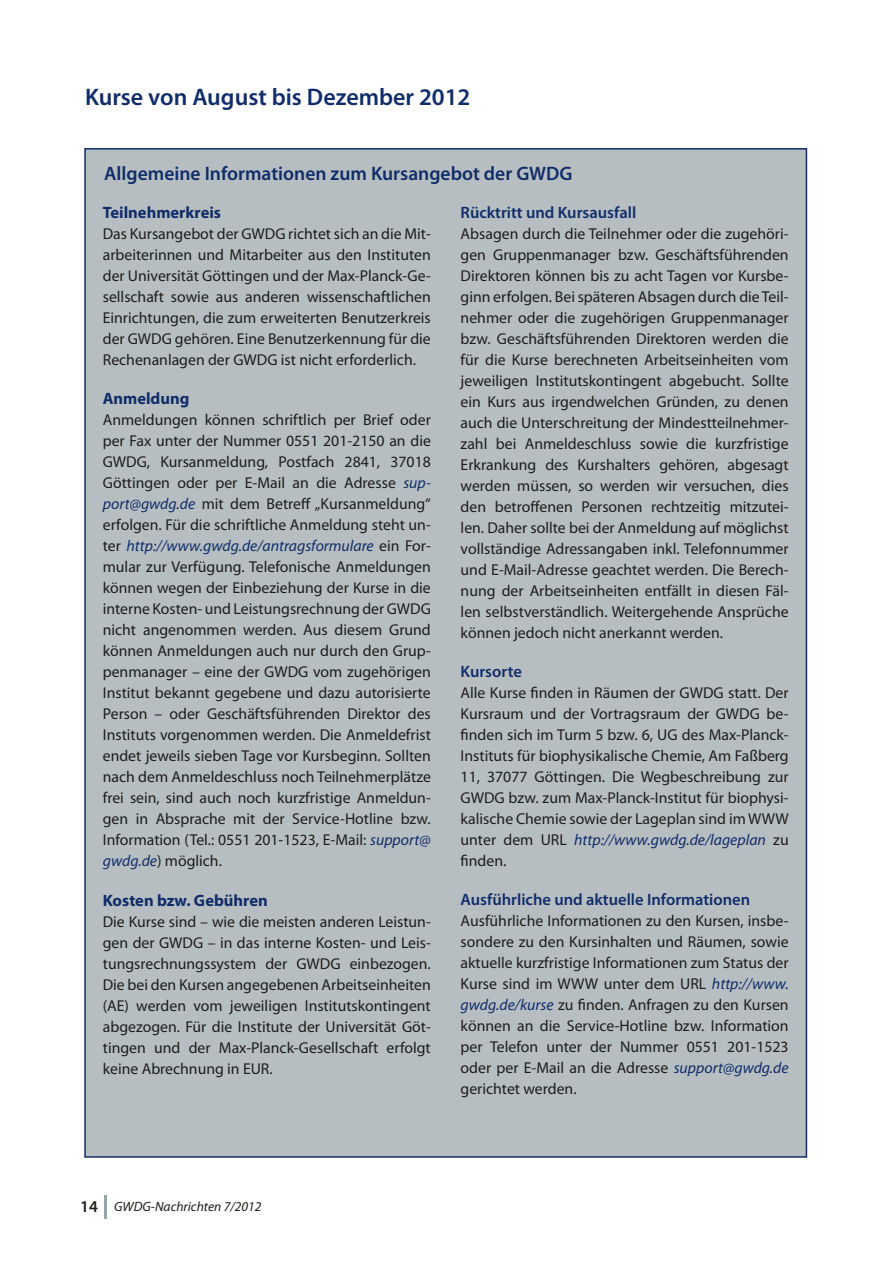
<style>
.page{position:relative;width:893px;height:1263px;background:#fff}
.page>*{position:absolute;margin:0;border:0;box-sizing:border-box;transform-origin:0 0}
.t1{font:600 24px "Myriad Pro";color:#112d69}
.t2{font:600 19.5px "Myriad Pro";color:#112d69}
.t3{font:600 16.5px "Myriad Pro";color:#112d69}
.t4{font:700 16.5px "Myriad Pro";color:#112d69}
.t5{font:15.75px/21px "Myriad Pro";color:#1d1d1b;text-align:justify}
.t6{font:italic 13.5px "Myriad Pro";color:#1d1d1b}
.s1{font-style:italic;color:#112d69}
.s2{font-weight:600;font-style:normal;font-size:16.5px}
</style>
<div class="page">
<hr style="left:104px;top:1195px;width:3px;height:23px;background:#95a6b1">
<div style="left:85px;top:149px;width:721px;height:1008px;background:#b7bec2"></div>
<h1 class="t1" style="left:85px;top:82px;width:387px">Kurse von August bis Dezember 2012</h1>
<p class="t2" style="left:104px;top:161px;width:470px">Allgemeine Informationen zum Kursangebot der GWDG</p>
<p class="t4" style="left:103px;top:202px;width:120px">Teilnehmerkreis</p>
<p class="t5" style="left:103px;top:223px;width:330px">Das Kursangebot der GWDG richtet sich an die Mit&shy;arbeiterinnen und Mitarbeiter aus den Instituten der Universität Göttingen und der Max-Planck-Ge&shy;sellschaft sowie aus anderen wissenschaftlichen Einrichtungen, die zum erweiterten Benutzerkreis der GWDG gehören. Eine Benutzerkennung für die Rechenanlagen der GWDG ist nicht erforderlich.</p>
<p class="t4" style="left:103px;top:388px;width:88px">Anmeldung</p>
<p class="t5" style="left:103px;top:409px;width:330px">Anmeldungen können schriftlich per Brief oder per Fax unter der Nummer 0551 201-2150 an die GWDG, Kursanmeldung, Postfach 2841, 37018<br>Göttingen oder per E-Mail an die Adresse <span class="s1">sup&shy;port@gwdg.de</span> mit dem Betreff „Kursanmeldung“ erfolgen. Für die schriftliche Anmeldung steht un&shy;ter <span class="s1">http://www.gwdg.de/antragsformulare</span> ein For&shy;mular zur Verfügung. Telefonische Anmeldungen können wegen der Einbeziehung der Kurse in die interne Kosten- und Leistungsrechnung der GWDG nicht angenommen werden. Aus diesem Grund können Anmeldungen auch nur durch den Grup&shy;penmanager – eine der GWDG vom zugehörigen Institut bekannt gegebene und dazu autorisierte Person – oder Geschäftsführenden Direktor des Instituts vorgenommen werden. Die Anmeldefrist endet jeweils sieben Tage vor Kursbeginn. Sollten nach dem Anmeldeschluss noch Teilnehmerplätze frei sein, sind auch noch kurzfristige Anmeldun&shy;gen in Absprache mit der Service-Hotline bzw.<br>Information (Tel.: 0551 201-1523, E-Mail: <span class="s1">support@ gwdg.de</span>) möglich.</p>
<p class="t4" style="left:103px;top:889px;width:166px">Kosten bzw. Gebühren</p>
<p class="t5" style="left:103px;top:911px;width:330px">Die Kurse sind – wie die meisten anderen Leistun&shy;gen der GWDG – in das interne Kosten- und Leis&shy;tungsrechnungssystem der GWDG einbezogen.<br>Die bei den Kursen angegebenen Arbeitseinheiten (AE) werden vom jeweiligen Institutskontingent abgezogen. Für die Institute der Universität Göt&shy;tingen und der Max-Planck-Gesellschaft erfolgt keine Abrechnung in EUR.</p>
<p class="t3" style="left:461px;top:201px;width:177px">Rücktritt und Kursausfall</p>
<p class="t5" style="left:461px;top:223px;width:330px">Absagen durch die Teilnehmer oder die zugehöri&shy;gen Gruppenmanager bzw. Geschäftsführenden Direktoren können bis zu acht Tagen vor Kursbe&shy;ginn erfolgen. Bei späteren Absagen durch die Teil&shy;nehmer oder die zugehörigen Gruppenmanager bzw. Geschäftsführenden Direktoren werden die für die Kurse berechneten Arbeitseinheiten vom jeweiligen Institutskontingent abgebucht. Sollte ein Kurs aus irgendwelchen Gründen, zu denen auch die Unterschreitung der Mindestteilnehmer&shy;zahl bei Anmeldeschluss sowie die kurzfristige Erkrankung des Kurshalters gehören, abgesagt werden müssen, so werden wir versuchen, dies den betroffenen Personen rechtzeitig mitzutei&shy;len. Daher sollte bei der Anmeldung auf möglichst vollständige Adressangaben inkl. Telefonnummer und E-Mail-Adresse geachtet werden. Die Berech&shy;nung der Arbeitseinheiten entfällt in diesen Fäl&shy;len selbstverständlich. Weitergehende Ansprüche können jedoch nicht anerkannt werden.</p>
<p class="t3" style="left:461px;top:661px;width:63px">Kursorte</p>
<p class="t5" style="left:461px;top:682px;width:330px">Alle Kurse finden in Räumen der GWDG statt. Der Kursraum und der Vortragsraum der GWDG be&shy;finden sich im Turm 5 bzw. 6, UG des Max-Planck-Instituts für biophysikalische Chemie, Am Faßberg 11, 37077 Göttingen. Die Wegbeschreibung zur GWDG bzw. zum Max-Planck-Institut für biophysi&shy;kalische Chemie sowie der Lageplan sind im WWW unter dem URL <span class="s1">http://www.gwdg.de/lageplan</span> zu finden.</p>
<p class="t3" style="left:461px;top:889px;width:291px">Ausführliche und aktuelle Informationen</p>
<p class="t5" style="left:461px;top:910px;width:330px">Ausführliche Informationen zu den Kursen, insbe&shy;sondere zu den Kursinhalten und Räumen, sowie aktuelle kurzfristige Informationen zum Status der Kurse sind im WWW unter dem URL <span class="s1">http://www. gwdg.de/kurse</span> zu finden. Anfragen zu den Kursen können an die Service-Hotline bzw. Information per Telefon unter der Nummer 0551 201-1523 oder per E-Mail an die Adresse <span class="s1">support@gwdg.de </span>gerichtet werden.</p>
<p class="t6" style="left:80px;top:1198px;width:183px"><span class="s2">14</span> GWDG-Nachrichten 7/2012</p>
</div>
